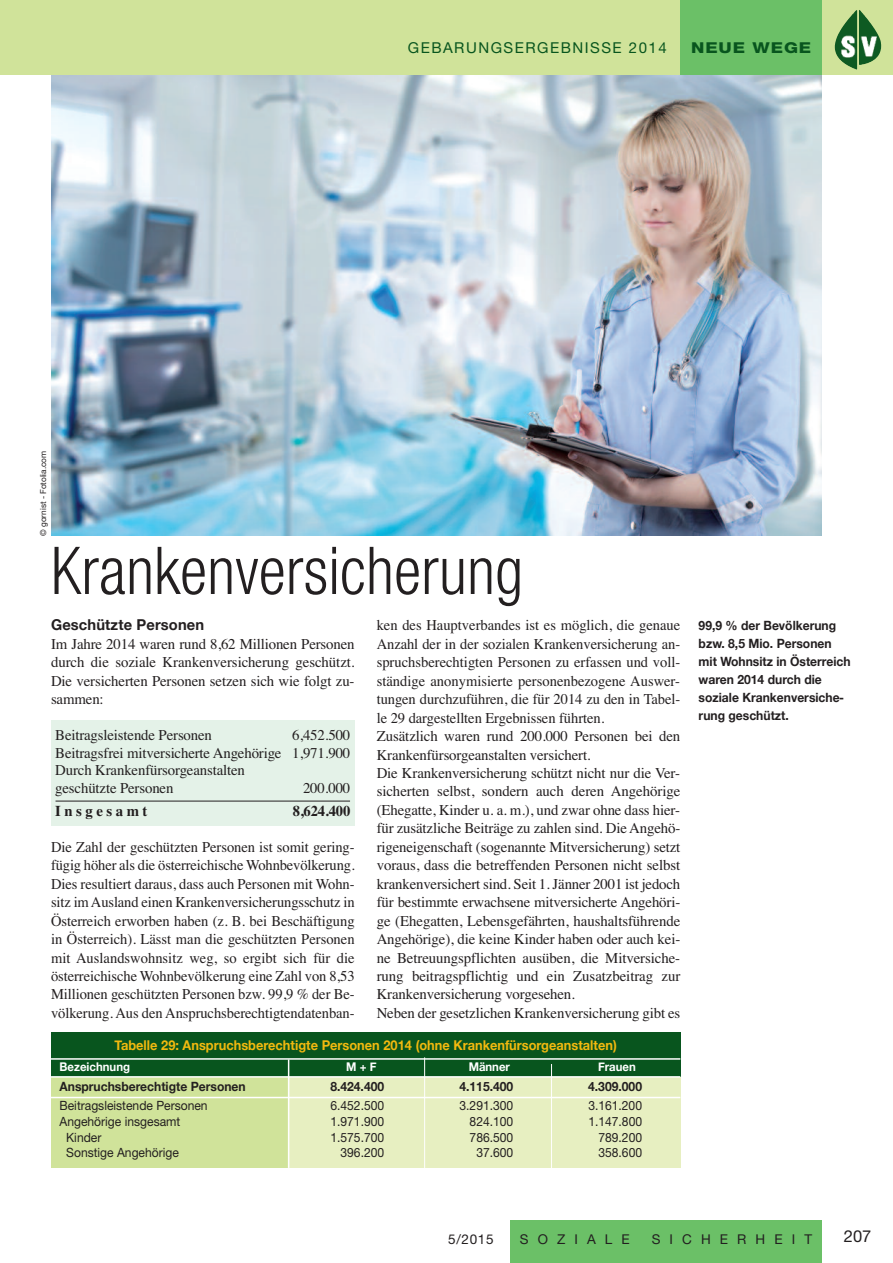
<style>
.page{position:relative;width:893px;height:1263px;background:#fff}
.page>*{position:absolute;margin:0;border:0;box-sizing:border-box;transform-origin:0 0}
.t1{font:300 condensed 66px "Helvetica Neue LT Std";letter-spacing:.005em;color:#231f20;scale:.95 1}
.t2{font:16.5px "Helvetica Neue";color:#231f20}
.t3{font:15px/18.5px "Times";letter-spacing:-.01em;color:#231f20;text-align:justify}
.t4{font:15px "Helvetica Neue";letter-spacing:.1em;color:#08551e}
.t5{font:700 15px "Helvetica Neue";letter-spacing:.01em;color:#231f20}
.t6{font:700 15px "Times";letter-spacing:.235em;color:#231f20}
.t7{font:800 15px "Helvetica Neue";letter-spacing:.05em;color:#08551e;scale:1.2 1}
.t8{font:700 13.5px "Helvetica Neue";color:#f2b90f;scale:.95 1}
.t9{font:13.5px "Helvetica Neue";letter-spacing:.675em;color:#231f20}
.t10{font:700 12.75px/18px "Helvetica Neue";color:#231f20;scale:.95 1}
.t11{font:12.75px "Helvetica Neue";color:#231f20;scale:.95 1}
.t12{font:700 12px "Helvetica Neue";color:#fff;scale:.95 1}
.t13{font:8.25px "Helvetica Neue";letter-spacing:-.005em;color:#231f20}
</style>
<div class="page">
<img style="left:52px;top:74px;width:770px;height:462px">
<div style="left:51px;top:720px;width:303px;height:106px;background:#e4f2e8"></div>
<hr style="left:56px;top:801px;width:294px;height:1px;background:#231f20">
<div style="left:0;top:0;width:893px;height:74px;background:#d0e39a"></div>
<div style="left:680px;top:0;width:142px;height:74px;background:#6bc067"></div>
<div style="left:510px;top:1220px;width:312px;height:43px;background:#6bc067"></div>
<img style="left:859px;top:10px;width:22px;height:55px">
<img style="left:835px;top:10px;width:22px;height:60px">
<img style="left:839px;top:35px;width:17px;height:22px">
<img style="left:861px;top:36px;width:15px;height:21px">
<div style="left:51px;top:1044px;width:238px;height:124px;background:#d0e39a"></div>
<div style="left:289px;top:1066px;width:391px;height:102px;background:#e7efc1"></div>
<div style="left:51px;top:1032px;width:629px;height:45px;background:#08551e"></div>
<hr style="left:51px;top:1076px;width:629px;height:1px;background:#fff">
<hr style="left:51px;top:1058px;width:629px;height:2px;background:#fff">
<hr style="left:51px;top:1097px;width:629px;height:1px;background:#fff">
<hr style="left:551px;top:1064px;width:1px;height:108px;background:#fff">
<hr style="left:288px;top:1059px;width:1px;height:109px;background:#fff">
<hr style="left:424px;top:1057px;width:1px;height:111px;background:#fff">
<p class="t4" style="left:408px;top:43px;width:260px">GEBARUNGSERGEBNISSE 2014</p>
<p class="t7" style="left:691px;top:43px;width:102px">NEUE WEGE</p>
<p class="t13" style="left:40px;top:536px;width:86px;rotate:-90deg">© gornist - Fotolia.com</p>
<h1 class="t1" style="left:51px;top:547px;width:498px">Krankenversicherung</h1>
<p class="t5" style="left:51px;top:616px;width:155px">Geschützte Personen</p>
<p class="t3" style="left:51px;top:634px;width:305px">Im Jahre 2014 waren rund 8,62 Millionen Personen durch die soziale Krankenversicherung geschützt.<br>Die versicherten Personen setzen sich wie folgt zu&shy;sammen:</p>
<p class="t3" style="left:55px;top:726px;width:158px">Beitragsleistende Personen</p>
<p class="t3" style="left:55px;top:726px;width:297px;line-height:17.5px;text-align:left;text-indent:237px">6,452.500<br>Beitragsfrei mitversicherte Angehörige 1,971.900<br>Durch Krankenfürsorgeanstalten<br>geschützte Personen</p>
<p class="t3" style="left:303px;top:778px;width:49px">200.000</p>
<p class="t6" style="left:55px;top:802px;width:94px">Insgesamt</p>
<p class="t6" style="left:293px;top:802px;width:59px">8,624.400</p>
<p class="t3" style="left:51px;top:837px;width:305px">Die Zahl der geschützten Personen ist somit gering&shy;fügig höher als die österreichische Wohnbevölkerung.<br>Dies resultiert daraus, dass auch Personen mit Wohn&shy;sitz imAusland einen Krankenversicherungsschutz in Österreich erworben haben (z. B. bei Beschäftigung in Österreich). Lässt man die geschützten Personen mit Auslandswohnsitz weg, so ergibt sich für die österreichische Wohnbevölkerung eine Zahl von 8,53<br>Millionen geschützten Personen bzw. 99,9 % der Be&shy;völkerung. Aus den Anspruchsberechtigtendatenban-</p>
<p class="t3" style="left:377px;top:616px;width:305px;text-align:left">ken des Hauptverbandes ist es möglich, die genaue Anzahl der in der sozialen Krankenversicherung an&shy;spruchsberechtigten Personen zu erfassen und voll&shy;ständige anonymisierte personenbezogene Auswer&shy;tungen durchzuführen, die für 2014 zu den in Tabel&shy;le 29 dargestellten Ergebnissen führten.<br>Zusätzlich waren rund 200.000 Personen bei den Krankenfürsorgeanstalten versichert.<br>Die Krankenversicherung schützt nicht nur die Ver&shy;sicherten selbst, sondern auch deren Angehörige (Ehegatte, Kinder u. a. m.), und zwar ohne dass hier&shy;für zusätzliche Beiträge zu zahlen sind. Die Angehö&shy;rigeneigenschaft (sogenannte Mitversicherung) setzt voraus, dass die betreffenden Personen nicht selbst krankenversichert sind. Seit 1. Jänner 2001 ist jedoch für bestimmte erwachsene mitversicherte Angehöri&shy;ge (Ehegatten, Lebensgefährten, haushaltsführende Angehörige), die keine Kinder haben oder auch kei&shy;ne Betreuungspflichten ausüben, die Mitversiche&shy;rung beitragspflichtig und ein Zusatzbeitrag zur Krankenversicherung vorgesehen.<br>Neben der gesetzlichen Krankenversicherung gibt es</p>
<p class="t8" style="left:115px;top:1036px;width:530px">Tabelle 29: Anspruchsberechtigte Personen 2014 (ohne Krankenfürsorgeanstalten)</p>
<p class="t12" style="left:60px;top:1059px;width:76px">Bezeichnung</p>
<p class="t12" style="left:346px;top:1059px;width:33px">M+F</p>
<p class="t12" style="left:469px;top:1059px;width:45px">Männer</p>
<p class="t12" style="left:598px;top:1059px;width:41px">Frauen</p>
<p class="t10" style="left:60px;top:1077px;width:197px">Anspruchsberechtigte Personen</p>
<p class="t10" style="left:330px;top:1077px;width:58px">8.424.400</p>
<p class="t10" style="left:459px;top:1077px;width:58px">4.115.400</p>
<p class="t10" style="left:588px;top:1077px;width:58px">4.309.000</p>
<p class="t11" style="left:60px;top:1101px;width:157px">Beitragsleistende Personen</p>
<p class="t11" style="left:330px;top:1101px;width:58px">6.452.500</p>
<p class="t11" style="left:459px;top:1101px;width:58px">3.291.300</p>
<p class="t11" style="left:588px;top:1101px;width:58px">3.161.200</p>
<p class="t11" style="left:60px;top:1116px;width:129px">Angehörige insgesamt</p>
<p class="t11" style="left:330px;top:1116px;width:58px">1.971.900</p>
<p class="t11" style="left:470px;top:1116px;width:48px">824.100</p>
<p class="t11" style="left:588px;top:1116px;width:58px">1.147.800</p>
<p class="t11" style="left:66px;top:1132px;width:39px">Kinder</p>
<p class="t11" style="left:330px;top:1132px;width:58px">1.575.700</p>
<p class="t11" style="left:470px;top:1132px;width:48px">786.500</p>
<p class="t11" style="left:598px;top:1132px;width:48px">789.200</p>
<p class="t11" style="left:66px;top:1148px;width:120px">Sonstige Angehörige</p>
<p class="t11" style="left:341px;top:1148px;width:48px">396.200</p>
<p class="t11" style="left:476px;top:1148px;width:40px">37.600</p>
<p class="t11" style="left:598px;top:1148px;width:48px">358.600</p>
<p class="t10" style="left:699px;top:617px;width:162px">99,9 % der Bevölkerung bzw. 8,5 Mio. Personen mit Wohnsitz in Österreich waren 2014 durch die soziale Krankenversiche&shy;rung geschützt.</p>
<p class="t9" style="left:448px;top:1234px;width:47px">5/2015</p>
<p class="t9" style="left:520px;top:1234px;width:111px">SOZIALE</p>
<p class="t9" style="left:652px;top:1234px;width:162px">SICHERHEIT</p>
<p class="t2" style="left:844px;top:1230px;width:29px">207</p>
</div>
